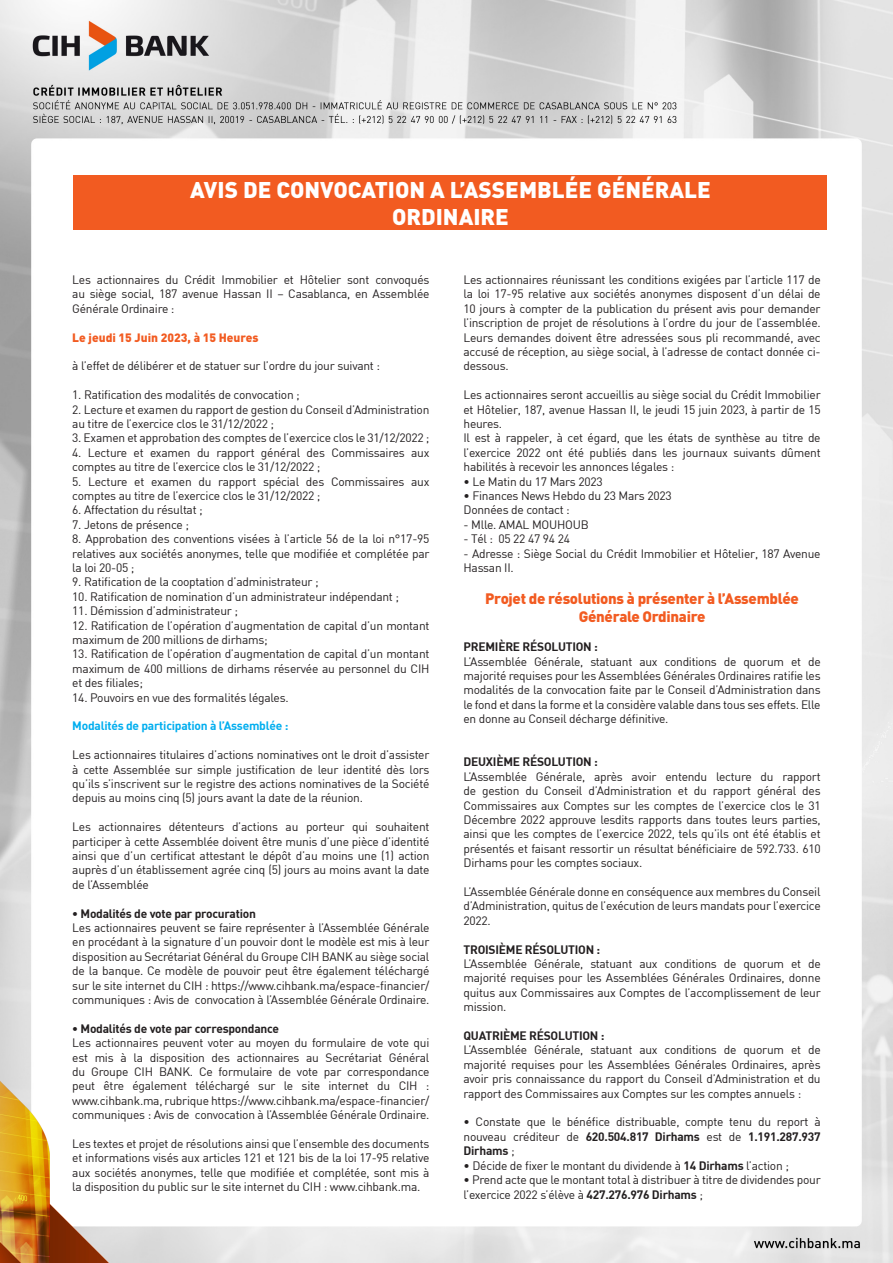
<style>
.page{position:relative;width:893px;height:1263px;background:#fff}
.page>*{position:absolute;margin:0;border:0;box-sizing:border-box;transform-origin:0 0}
.t1{font:900 22.5px "DIN";color:#fff}
.t2{font:900 15px/18px "DIN";letter-spacing:-.02em;color:#f25b21;text-align:center}
.t3{font:12px/14.4px "DIN";letter-spacing:-.02em;color:#231f20;text-align:justify}
.t4{font:700 12px "DIN";letter-spacing:-.02em;color:#231f20}
.t5{font:700 12px "DIN";letter-spacing:-.02em;color:#00aeef}
.t6{font:900 12px "DIN";color:#f25b21}
.s1{font-weight:700}
</style>
<div class="page">
<img style="left:0;top:0;width:893px;height:1263px">
<div style="left:74px;top:175px;width:753px;height:55px;background:#f25b21"></div>
<img style="left:0;top:978px;width:240px;height:285px">
<p class="t1" style="left:190px;top:175px;width:522px">AVIS DE CONVOCATION A L’ASSEMBLÉE GÉNÉRALE</p>
<p class="t1" style="left:392px;top:202px;width:118px">ORDINAIRE</p>
<p class="t3" style="left:72px;top:272px;width:359px">Les actionnaires du Crédit Immobilier et Hôtelier sont convoqués au siège social, 187 avenue Hassan II – Casablanca, en Assemblée Générale Ordinaire :</p>
<p class="t6" style="left:72px;top:329px;width:188px">Le jeudi 15 Juin 2023, à 15 Heures</p>
<p class="t3" style="left:72px;top:359px;width:309px">à l’effet de délibérer et de statuer sur l’ordre du jour suivant :</p>
<p class="t3" style="left:72px;top:387px;width:229px">1. Ratification des modalités de convocation ;</p>
<p class="t3" style="left:72px;top:402px;width:359px">2. Lecture et examen du rapport de gestion du Conseil d’Administration au titre de l’exercice clos le 31/12/2022 ;</p>
<p class="t3" style="left:72px;top:431px;width:359px">3. Examen et approbation des comptes de l’exercice clos le 31/12/2022 ;</p>
<p class="t3" style="left:72px;top:445px;width:359px">4. Lecture et examen du rapport général des Commissaires aux comptes au titre de l’exercice clos le 31/12/2022 ;</p>
<p class="t3" style="left:72px;top:474px;width:359px">5. Lecture et examen du rapport spécial des Commissaires aux comptes au titre de l’exercice clos le 31/12/2022 ;</p>
<p class="t3" style="left:72px;top:503px;width:132px">6. Affectation du résultat ;</p>
<p class="t3" style="left:72px;top:517px;width:118px">7. Jetons de présence ;</p>
<p class="t3" style="left:72px;top:531px;width:359px">8. Approbation des conventions visées à l’article 56 de la loi n°17-95 relatives aux sociétés anonymes, telle que modifiée et complétée par la loi 20-05 ;</p>
<p class="t3" style="left:72px;top:575px;width:248px">9. Ratification de la cooptation d’administrateur ;</p>
<p class="t3" style="left:72px;top:589px;width:328px">10. Ratification de nomination d’un administrateur indépendant ;</p>
<p class="t3" style="left:72px;top:603px;width:167px">11. Démission d’administrateur ;</p>
<p class="t3" style="left:72px;top:618px;width:359px">12. Ratification de l’opération d’augmentation de capital d’un montant maximum de 200 millions de dirhams;</p>
<p class="t3" style="left:72px;top:647px;width:359px">13. Ratification de l’opération d’augmentation de capital d’un montant maximum de 400 millions de dirhams réservée au personnel du CIH et des filiales;</p>
<p class="t3" style="left:72px;top:690px;width:218px">14. Pouvoirs en vue des formalités légales.</p>
<p class="t5" style="left:72px;top:718px;width:218px">Modalités de participation à l’Assemblée :</p>
<p class="t3" style="left:72px;top:747px;width:359px">Les actionnaires titulaires d’actions nominatives ont le droit d’assister à cette Assemblée sur simple justification de leur identité dès lors qu’ils s’inscrivent sur le registre des actions nominatives de la Société depuis au moins cinq (5) jours avant la date de la réunion.</p>
<p class="t3" style="left:72px;top:819px;width:359px">Les actionnaires détenteurs d’actions au porteur qui souhaitent participer à cette Assemblée doivent être munis d’une pièce d’identité ainsi que d’un certificat attestant le dépôt d’au moins une (1) action auprès d’un établissement agrée cinq (5) jours au moins avant la date de l’Assemblée</p>
<p class="t4" style="left:72px;top:905px;width:185px">• Modalités de vote par procuration</p>
<p class="t3" style="left:72px;top:920px;width:359px">Les actionnaires peuvent se faire représenter à l’Assemblée Générale en procédant à la signature d’un pouvoir dont le modèle est mis à leur disposition au Secrétariat Général du Groupe CIH BANK au siège social de la banque. Ce modèle de pouvoir peut être également téléchargé sur le site internet du CIH : https://www.cihbank.ma/espace-financier/ communiques : Avis de convocation à l’Assemblée Générale Ordinaire.</p>
<p class="t4" style="left:72px;top:1021px;width:208px">• Modalités de vote par correspondance</p>
<p class="t3" style="left:72px;top:1035px;width:359px">Les actionnaires peuvent voter au moyen du formulaire de vote qui est mis à la disposition des actionnaires au Secrétariat Général du Groupe CIH BANK. Ce formulaire de vote par correspondance peut être également téléchargé sur le site internet du CIH :</p>
<p class="t3" style="left:72px;top:1093px;width:359px">www.cihbank.ma, rubrique https://www.cihbank.ma/espace-financier/</p>
<p class="t3" style="left:72px;top:1107px;width:359px">communiques : Avis de convocation à l’Assemblée Générale Ordinaire.</p>
<p class="t3" style="left:72px;top:1136px;width:359px">Les textes et projet de résolutions ainsi que l’ensemble des documents et informations visés aux articles 121 et 121 bis de la loi 17-95 relative aux sociétés anonymes, telle que modifiée et complétée, sont mis à la disposition du public sur le site internet du CIH : www.cihbank.ma.</p>
<p class="t3" style="left:463px;top:272px;width:359px">Les actionnaires réunissant les conditions exigées par l’article 117 de la loi 17-95 relative aux sociétés anonymes disposent d’un délai de 10 jours à compter de la publication du présent avis pour demander l’inscription de projet de résolutions à l’ordre du jour de l’assemblée.<br>Leurs demandes doivent être adressées sous pli recommandé, avec accusé de réception, au siège social, à l’adresse de contact donnée ci&shy;dessous.</p>
<p class="t3" style="left:463px;top:387px;width:359px">Les actionnaires seront accueillis au siège social du Crédit Immobilier et Hôtelier, 187, avenue Hassan II, le jeudi 15 juin 2023, à partir de 15 heures.</p>
<p class="t3" style="left:463px;top:431px;width:359px">Il est à rappeler, à cet égard, que les états de synthèse au titre de l’exercice 2022 ont été publiés dans les journaux suivants dûment habilités à recevoir les annonces légales :</p>
<p class="t3" style="left:463px;top:474px;width:141px">• Le Matin du 17 Mars 2023</p>
<p class="t3" style="left:463px;top:488px;width:210px">• Finances News Hebdo du 23 Mars 2023</p>
<p class="t3" style="left:463px;top:503px;width:108px">Données de contact :</p>
<p class="t3" style="left:463px;top:517px;width:127px">- Mlle. AMAL MOUHOUB</p>
<p class="t3" style="left:463px;top:531px;width:108px">- Tél : 05 22 47 94 24</p>
<p class="t3" style="left:463px;top:546px;width:359px">- Adresse : Siège Social du Crédit Immobilier et Hôtelier, 187 Avenue<br>Hassan II.</p>
<p class="t2" style="left:485px;top:589px;width:315px">Projet de résolutions à présenter à l’Assemblée<br>Générale Ordinaire</p>
<p class="t4" style="left:463px;top:639px;width:136px">PREMIÈRE RÉSOLUTION :</p>
<p class="t3" style="left:463px;top:654px;width:359px">L’Assemblée Générale, statuant aux conditions de quorum et de majorité requises pour les Assemblées Générales Ordinaires ratifie les modalités de la convocation faite par le Conseil d’Administration dans le fond et dans la forme et la considère valable dans tous ses effets. Elle en donne au Conseil décharge définitive.</p>
<p class="t4" style="left:463px;top:754px;width:136px">DEUXIÈME RÉSOLUTION :</p>
<p class="t3" style="left:463px;top:769px;width:359px">L’Assemblée Générale, après avoir entendu lecture du rapport de gestion du Conseil d’Administration et du rapport général des Commissaires aux Comptes sur les comptes de l’exercice clos le 31<br>Décembre 2022 approuve lesdits rapports dans toutes leurs parties, ainsi que les comptes de l’exercice 2022, tels qu’ils ont été établis et présentés et faisant ressortir un résultat bénéficiaire de 592.733. 610<br>Dirhams pour les comptes sociaux.</p>
<p class="t3" style="left:463px;top:884px;width:359px">L’Assemblée Générale donne en conséquence aux membres du Conseil d’Administration, quitus de l’exécution de leurs mandats pour l’exercice 2022.</p>
<p class="t4" style="left:463px;top:941px;width:138px">TROISIÈME RÉSOLUTION :</p>
<p class="t3" style="left:463px;top:956px;width:359px">L’Assemblée Générale, statuant aux conditions de quorum et de majorité requises pour les Assemblées Générales Ordinaires, donne quitus aux Commissaires aux Comptes de l’accomplissement de leur mission.</p>
<p class="t4" style="left:463px;top:1028px;width:142px">QUATRIÈME RÉSOLUTION :</p>
<p class="t3" style="left:463px;top:1043px;width:359px">L’Assemblée Générale, statuant aux conditions de quorum et de majorité requises pour les Assemblées Générales Ordinaires, après avoir pris connaissance du rapport du Conseil d’Administration et du rapport des Commissaires aux Comptes sur les comptes annuels :</p>
<p class="t3" style="left:463px;top:1115px;width:359px">• Constate que le bénéfice distribuable, compte tenu du report à nouveau créditeur de <span class="s1">620.504.817 Dirhams</span> est de <span class="s1">1.191.287.937<br>Dirhams</span> ;</p>
<p class="t3" style="left:463px;top:1158px;width:327px">• Décide de fixer le montant du dividende à <span class="s1">14 Dirhams</span> l’action ;</p>
<p class="t3" style="left:463px;top:1172px;width:359px">• Prend acte que le montant total à distribuer à titre de dividendes pour l’exercice 2022 s’élève à <span class="s1">427.276.976 Dirhams</span> ;</p>
</div>
